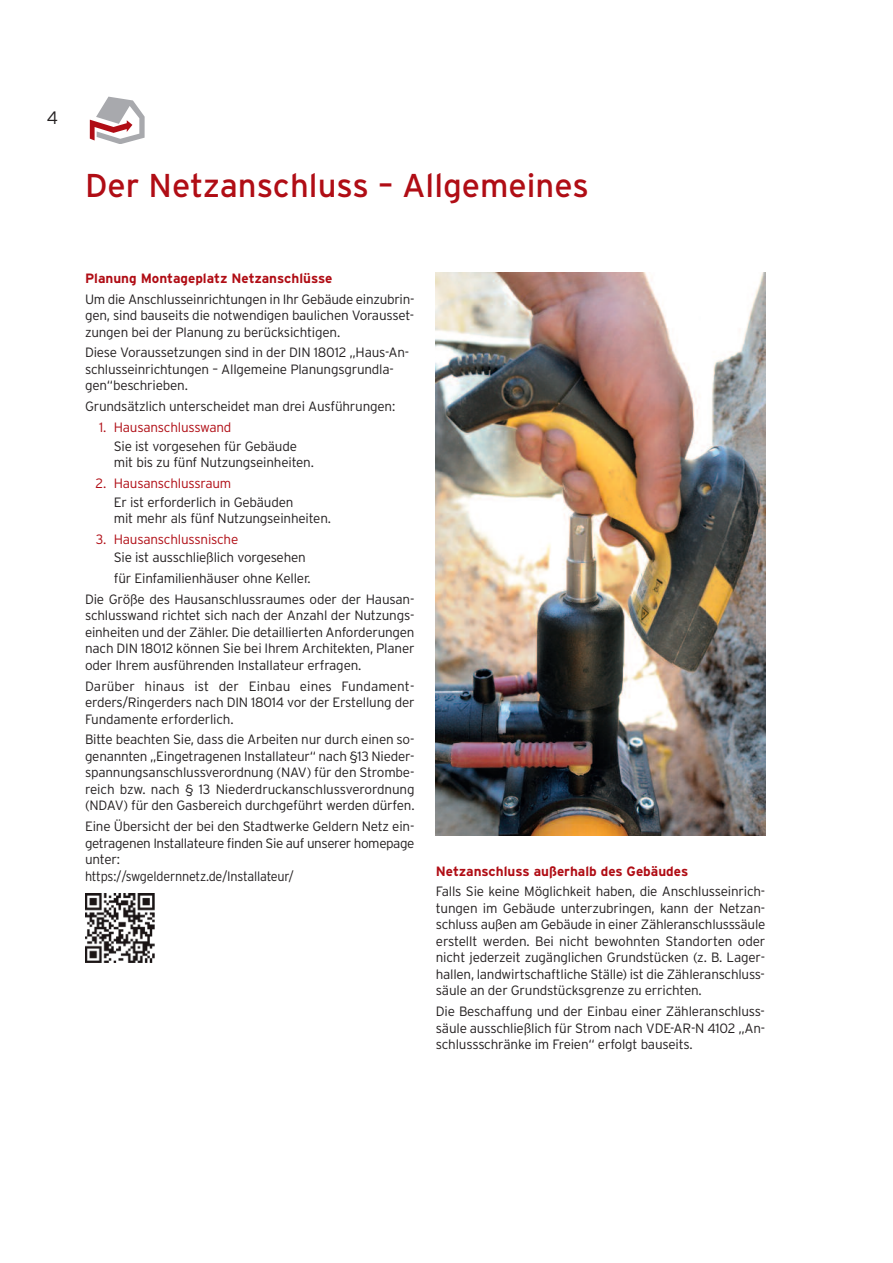
<style>
.page{position:relative;width:893px;height:1263px;background:#fff}
.page>*{position:absolute;margin:0;border:0;box-sizing:border-box;transform-origin:0 0}
.t1{font:33px "Interstate";color:#b00d15}
.t2{font:300 18px "Interstate";color:#231f20}
.t3{font:300 13.5px/16.5px "Interstate";letter-spacing:-.015em;color:#231f20;text-align:justify}
.t4{font:700 13.5px "Interstate";color:#b00d15}
.t5{font:300 13.5px "Interstate";letter-spacing:-.015em;color:#b00d15}
</style>
<div class="page">
<svg style="left:90px;top:97px;width:55px;height:46px"></svg>
<img style="left:85px;top:893px;width:70px;height:70px">
<img style="left:436px;top:272px;width:329px;height:564px">
<h2 class="t2" style="left:47px;top:107px;width:13px">4</h2>
<h1 class="t1" style="left:85px;top:166px;width:505px">Der Netzanschluss – Allgemeines</h1>
<p class="t4" style="left:85px;top:270px;width:249px">Planung Montageplatz Netzanschlüsse</p>
<p class="t3" style="left:85px;top:291px;width:331px">Um die Anschlusseinrichtungen in Ihr Gebäude einzubrin&shy;gen, sind bauseits die notwendigen baulichen Vorausset&shy;zungen bei der Planung zu berücksichtigen.</p>
<p class="t3" style="left:85px;top:345px;width:326px;text-align:left">Diese Voraussetzungen sind in der DIN 18012 „Haus-An&shy;schlusseinrichtungen – Allgemeine Planungsgrundla&shy;gen“beschrieben.</p>
<p class="t3" style="left:85px;top:398px;width:312px">Grundsätzlich unterscheidet man drei Ausführungen:</p>
<p class="t5" style="left:99px;top:419px;width:134px">1. Hausanschlusswand</p>
<p class="t3" style="left:114px;top:438px;width:202px">Sie ist vorgesehen für Gebäude mit bis zu fünf Nutzungseinheiten.</p>
<p class="t5" style="left:96px;top:475px;width:137px">2. Hausanschlussraum</p>
<p class="t3" style="left:114px;top:494px;width:219px">Er ist erforderlich in Gebäuden<br>mit mehr als fünf Nutzungseinheiten.</p>
<p class="t5" style="left:96px;top:531px;width:144px">3. Hausanschlussnische</p>
<p class="t3" style="left:114px;top:549px;width:194px">Sie ist ausschließlich vorgesehen</p>
<p class="t3" style="left:114px;top:570px;width:199px">für Einfamilienhäuser ohne Keller.</p>
<p class="t3" style="left:85px;top:591px;width:331px">Die Größe des Hausanschlussraumes oder der Hausan-</p>
<p class="t3" style="left:85px;top:607px;width:331px">schlusswand richtet sich nach der Anzahl der Nutzungs&shy;einheiten und der Zähler. Die detaillierten Anforderungen nach DIN 18012 können Sie bei Ihrem Architekten, Planer oder Ihrem ausführenden Installateur erfragen.</p>
<p class="t3" style="left:85px;top:678px;width:331px">Darüber hinaus ist der Einbau eines Fundament&shy;erders/Ringerders nach DIN 18014 vor der Erstellung der Fundamente erforderlich.</p>
<p class="t3" style="left:85px;top:731px;width:331px">Bitte beachten Sie, dass die Arbeiten nur durch einen so&shy;genannten „Eingetragenen Installateur“ nach §13 Nieder&shy;spannungsanschlussverordnung (NAV) für den Strombe&shy;reich bzw. nach § 13 Niederdruckanschlussverordnung (NDAV) für den Gasbereich durchgeführt werden dürfen.</p>
<p class="t3" style="left:85px;top:818px;width:331px;text-align:left">Eine Übersicht der bei den Stadtwerke Geldern Netz ein&shy;getragenen Installateure finden Sie auf unserer homepage unter:<br>https://swgeldernnetz.de/Installateur/</p>
<p class="t4" style="left:436px;top:863px;width:254px">Netzanschluss außerhalb des Gebäudes</p>
<p class="t3" style="left:436px;top:883px;width:331px">Falls Sie keine Möglichkeit haben, die Anschlusseinrich&shy;tungen im Gebäude unterzubringen, kann der Netzan&shy;schluss außen am Gebäude in einer Zähleranschlusssäule erstellt werden. Bei nicht bewohnten Standorten oder nicht jederzeit zugänglichen Grundstücken (z. B. Lager&shy;hallen, landwirtschaftliche Ställe) ist die Zähleranschluss&shy;säule an der Grundstücksgrenze zu errichten.</p>
<p class="t3" style="left:436px;top:1003px;width:331px">Die Beschaffung und der Einbau einer Zähleranschluss&shy;säule ausschließlich für Strom nach VDE-AR-N 4102 „An&shy;schlussschränke im Freien“ erfolgt bauseits.</p>
</div>
